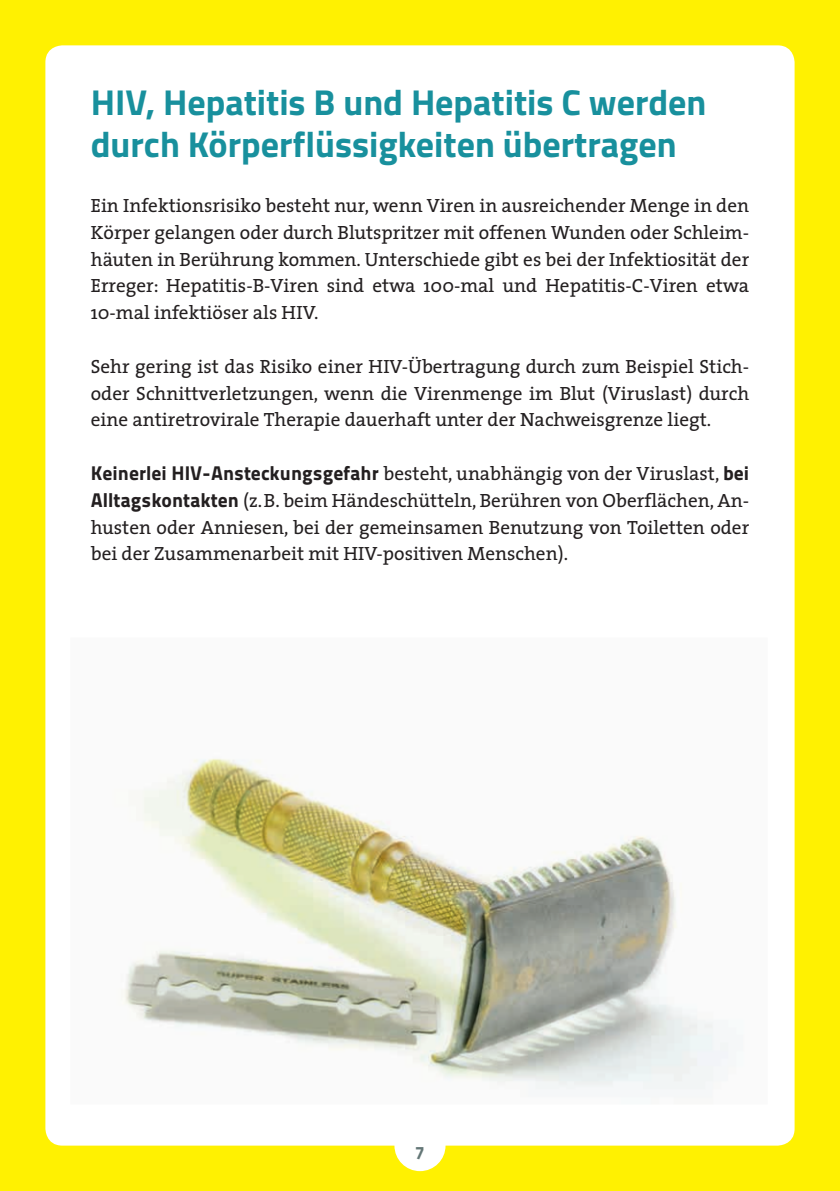
<style>
.page{position:relative;width:840px;height:1191px;background:#fff}
.page>*{position:absolute;margin:0;border:0;box-sizing:border-box;transform-origin:0 0}
.t1{font:700 36px/42px "Titillium";color:#18909d}
.t2{font:19.2px/26.8px "The Serif";color:#231f20;text-align:justify}
.t3{font:18px "Titillium Maps 26 L 999 wt";color:#647777}
.s1{font-family:"Titillium Maps 26 L 999 wt";font-size:19.8px}
</style>
<div class="page">
<div style="left:0;top:0;width:839px;height:1191px;background:#fff101"></div>
<div style="left:45px;top:45px;width:749px;height:1126px;background:#fff"></div>
<img style="left:70px;top:637px;width:697px;height:467px">
<h1 class="t1" style="left:91px;top:79px;width:617px">HIV, Hepatitis B und Hepatitis C werden durch Körperflüssigkeiten übertragen</h1>
<p class="t2" style="left:91px;top:191px;width:659px">Ein Infektionsrisiko besteht nur, wenn Viren in ausreichender Menge in den Körper gelangen oder durch Blutspritzer mit offenen Wunden oder Schleim&shy;häuten in Berührung kommen. Unterschiede gibt es bei der Infektiosität der Erreger: Hepatitis-B-Viren sind etwa 100-mal und Hepatitis-C-Viren etwa 10-mal infektiöser als HIV.</p>
<p class="t2" style="left:91px;top:352px;width:659px">Sehr gering ist das Risiko einer HIV-Übertragung durch zum Beispiel Stich&shy;oder Schnittverletzungen, wenn die Virenmenge im Blut (Viruslast) durch eine antiretrovirale Therapie dauerhaft unter der Nachweisgrenze liegt.</p>
<p class="t2" style="left:91px;top:459px;width:659px"><span class="s1">Keinerlei HIV-Ansteckungsgefahr</span> besteht, unabhängig von der Viruslast, <span class="s1">bei Alltagskontakten</span> (z.B. beim Händeschütteln, Berühren von Oberflächen, An&shy;husten oder Anniesen, bei der gemeinsamen Benutzung von Toiletten oder bei der Zusammenarbeit mit HIV-positiven Menschen).</p>
<p class="t3" style="left:415px;top:1138px;width:11px">7</p>
</div>
